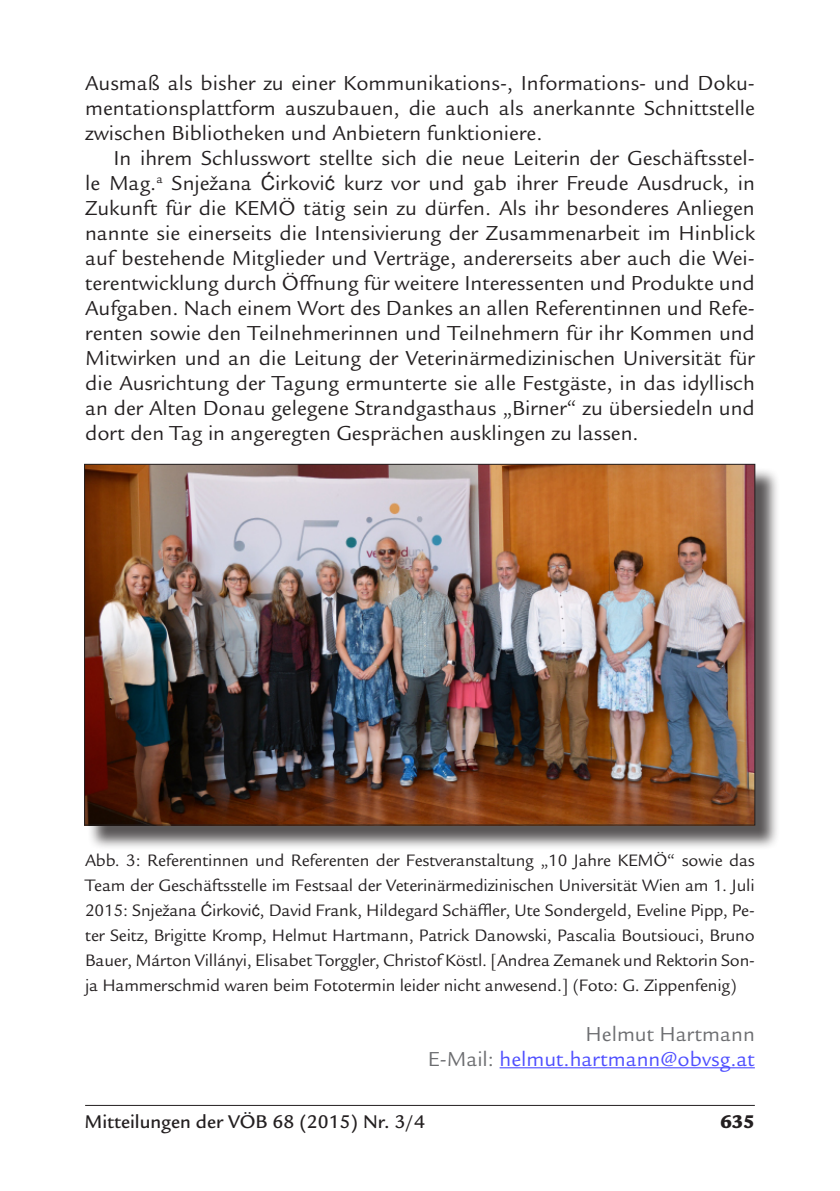
<style>
.page{position:relative;width:840px;height:1191px;background:#fff}
.page>*{position:absolute;margin:0;border:0;box-sizing:border-box;transform-origin:0 0}
.Absatz_eingerückt{font:22px/25px "Legacy Sans";color:#231f20;text-align:justify}
.Absatz_nicht_eingerü{font:22px "Legacy Sans";color:#4d4dff}
.Absatz_nicht_eingerü-2{font:22px "Legacy Sans";color:#6c6d70}
.t1{font:500 20px "Legacy Sans";color:#231f20}
.t2{font:900 20px "Legacy Sans";color:#231f20}
.Absatz_nicht_eingerü-3{font:18px/25px "Legacy Sans";letter-spacing:-.01em;color:#231f20;text-align:justify}
.s1{font-family:"Arial";font-size:20px}
.s2{font-family:"Arial";font-size:16px}
.s3{color:#6c6d70}
</style>
<div class="page">
<hr style="left:85px;top:1105px;width:669px;height:1px;background:#231f20">
<hr style="left:499px;top:1067px;width:255px;height:1px;background:#4d4dff">
<div style="left:87px;top:467px;width:692px;height:383px;background:#231f20;opacity:.75"></div>
<img style="left:86px;top:466px;width:666px;height:357px">
<p class="Absatz_eingerückt" style="left:85px;top:71px;width:671px">Ausmaß als bisher zu einer Kommunikations-, Informations- und Doku&shy;mentationsplattform auszubauen, die auch als anerkannte Schnittstelle zwischen Bibliotheken und Anbietern funktioniere.</p>
<p class="Absatz_eingerückt" style="left:85px;top:146px;width:671px;text-indent:28px">In ihrem Schlusswort stellte sich die neue Leiterin der Geschäftsstel&shy;le Mag.<sup>a</sup> Snježana <span class="s1">Ć</span>irkovi<span class="s1">ć</span> kurz vor und gab ihrer Freude Ausdruck, in Zukunft für die KEMÖ tätig sein zu dürfen. Als ihr besonderes Anliegen nannte sie einerseits die Intensivierung der Zusammenarbeit im Hinblick auf bestehende Mitglieder und Verträge, andererseits aber auch die Wei&shy;terentwicklung durch Öffnung für weitere Interessenten und Produkte und Aufgaben. Nach einem Wort des Dankes an allen Referentinnen und Refe&shy;renten sowie den Teilnehmerinnen und Teilnehmern für ihr Kommen und Mitwirken und an die Leitung der Veterinärmedizinischen Universität für die Ausrichtung der Tagung ermunterte sie alle Festgäste, in das idyllisch an der Alten Donau gelegene Strandgasthaus „Birner“ zu übersiedeln und dort den Tag in angeregten Gesprächen ausklingen zu lassen.</p>
<p class="Absatz_nicht_eingerü-3" style="left:85px;top:847px;width:671px">Abb. 3: Referentinnen und Referenten der Festveranstaltung „10 Jahre KEMÖ“ sowie das Team der Geschäftsstelle im Festsaal der Veterinärmedizinischen Universität Wien am 1. Juli 2015: Snježana <span class="s2">Ć</span>irkovi<span class="s2">ć</span>, David Frank, Hildegard Schäffler, Ute Sondergeld, Eveline Pipp, Pe&shy;ter Seitz, Brigitte Kromp, Helmut Hartmann, Patrick Danowski, Pascalia Boutsiouci, Bruno Bauer, Márton Villányi, Elisabet Torggler, Christof Köstl. [Andrea Zemanek und Rektorin Son&shy;ja Hammerschmid waren beim Fototermin leider nicht anwesend.] (Foto: G. Zippenfenig)</p>
<p class="Absatz_nicht_eingerü-2" style="left:585px;top:1021px;width:171px">Helmut Hartmann</p>
<p class="Absatz_nicht_eingerü" style="left:428px;top:1046px;width:328px"><span class="s3">E-Mail:</span> helmut.hartmann@obvsg.at</p>
<p class="t1" style="left:85px;top:1110px;width:341px">Mitteilungen der VÖB 68 (2015) Nr. 3/4</p>
<p class="t2" style="left:720px;top:1110px;width:36px">635</p>
</div>
